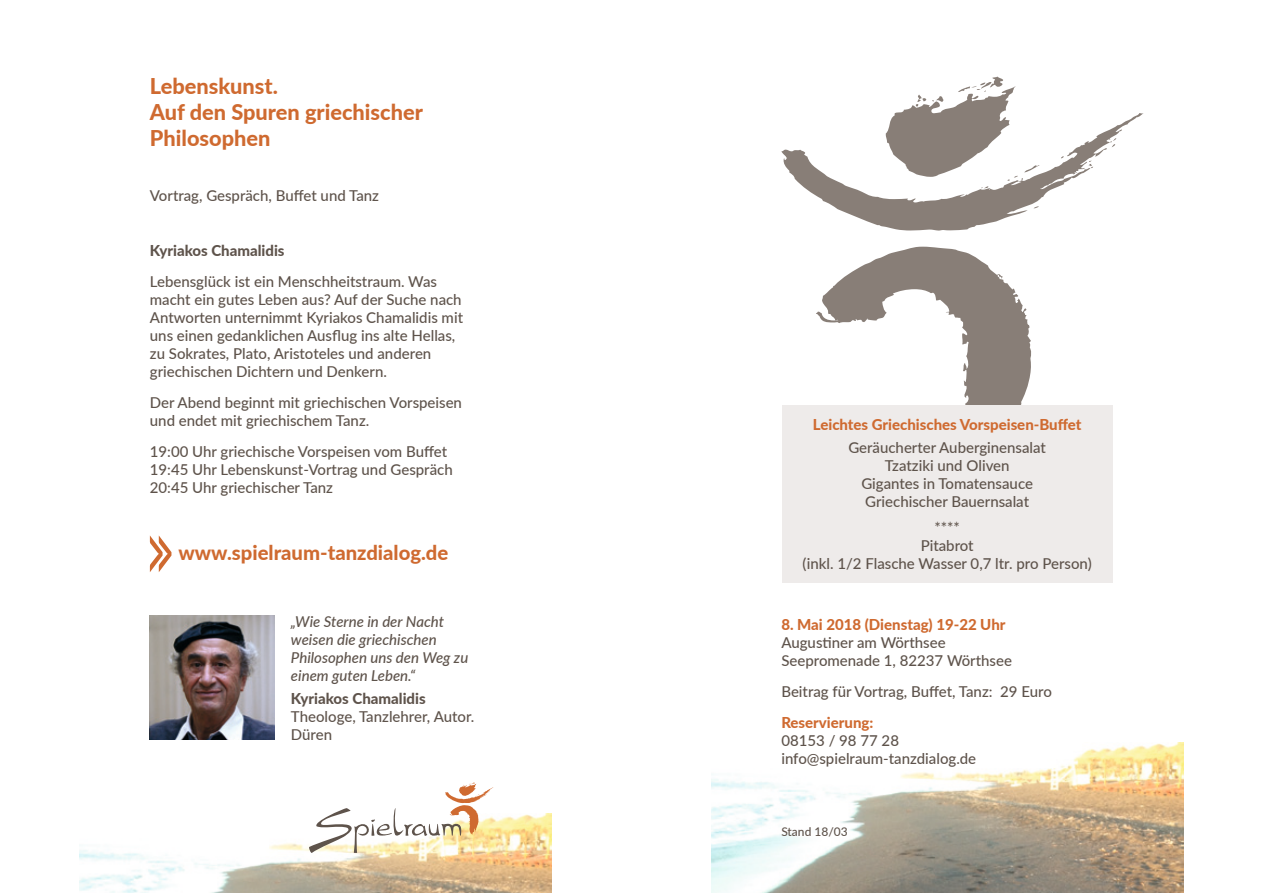
<style>
.page{position:relative;width:1263px;height:893px;background:#fff}
.page>*{position:absolute;margin:0;border:0;box-sizing:border-box;transform-origin:0 0}
.t1{font:800 21.75px/26.1px "Lato";color:#cf6a30}
.t2{font:800 20.25px "Lato";color:#cf6a30}
.t3{font:500 15px/18px "Lato";color:#5e534b}
.t4{font:italic 500 15px/18px "Lato";color:#5e534b}
.t5{font:800 15px "Lato";color:#cf6a30}
.t6{font:800 15px "Lato";color:#5e534b}
.t7{font:500 12px "Lato";color:#5e534b}
</style>
<div class="page">
<img style="left:80px;top:813px;width:472px;height:80px">
<svg style="left:150px;top:535px;width:21px;height:37px"></svg>
<img style="left:150px;top:615px;width:124px;height:124px">
<svg style="left:309px;top:782px;width:184px;height:71px"></svg>
<svg style="left:781px;top:77px;width:363px;height:154px"></svg>
<svg style="left:816px;top:247px;width:215px;height:158px"></svg>
<img style="left:711px;top:742px;width:472px;height:151px">
<div style="left:782px;top:405px;width:330px;height:177px;background:#eeebea"></div>
<h1 class="t1" style="left:150px;top:72px;width:275px">Lebenskunst.<br>Auf den Spuren griechischer<br>Philosophen</h1>
<p class="t3" style="left:150px;top:186px;width:231px">Vortrag, Gespräch, Buffet und Tanz</p>
<p class="t6" style="left:150px;top:240px;width:136px">Kyriakos Chamalidis</p>
<p class="t3" style="left:150px;top:272px;width:315px">Lebensglück ist ein Menschheitstraum. Was macht ein gutes Leben aus? Auf der Suche nach Antworten unternimmt Kyriakos Chamalidis mit uns einen gedanklichen Ausflug ins alte Hellas, zu Sokrates, Plato, Aristoteles und anderen griechischen Dichtern und Denkern.</p>
<p class="t3" style="left:150px;top:393px;width:314px">Der Abend beginnt mit griechischen Vorspeisen und endet mit griechischem Tanz.</p>
<p class="t3" style="left:150px;top:441px;width:304px">19:00 Uhr griechische Vorspeisen vom Buffet<br>19:45 Uhr Lebenskunst-Vortrag und Gespräch<br>20:45 Uhr griechischer Tanz</p>
<h2 class="t2" style="left:178px;top:537px;width:271px">www.spielraum-tanzdialog.de</h2>
<p class="t4" style="left:291px;top:612px;width:179px">„Wie Sterne in der Nacht weisen die griechischen<br>Philosophen uns den Weg zu einem guten Leben.“</p>
<p class="t6" style="left:291px;top:687px;width:136px">Kyriakos Chamalidis</p>
<p class="t3" style="left:291px;top:706px;width:185px">Theologe, Tanzlehrer, Autor.<br>Düren</p>
<p class="t5" style="left:813px;top:414px;width:270px">Leichtes Griechisches Vorspeisen-Buffet</p>
<p class="t3" style="left:848px;top:437px;width:199px;text-align:center">Geräucherter Auberginensalat<br>Tzatziki und Oliven<br>Gigantes in Tomatensauce<br>Griechischer Bauernsalat</p>
<p class="t3" style="left:803px;top:518px;width:291px;text-align:center">****<br>Pitabrot<br>(inkl. 1/2 Flasche Wasser 0,7 ltr. pro Person)</p>
<p class="t5" style="left:781px;top:614px;width:226px">8. Mai 2018 (Dienstag) 19-22 Uhr</p>
<p class="t3" style="left:781px;top:633px;width:232px">Augustiner am Wörthsee<br>Seepromenade 1, 82237 Wörthsee</p>
<p class="t3" style="left:781px;top:682px;width:272px">Beitrag für Vortrag, Buffet, Tanz: 29 Euro</p>
<p class="t5" style="left:781px;top:711px;width:94px">Reservierung:</p>
<p class="t3" style="left:781px;top:731px;width:196px">08153 / 98 77 28 info@spielraum-tanzdialog.de</p>
<p class="t7" style="left:781px;top:823px;width:68px">Stand 18/03</p>
</div>
